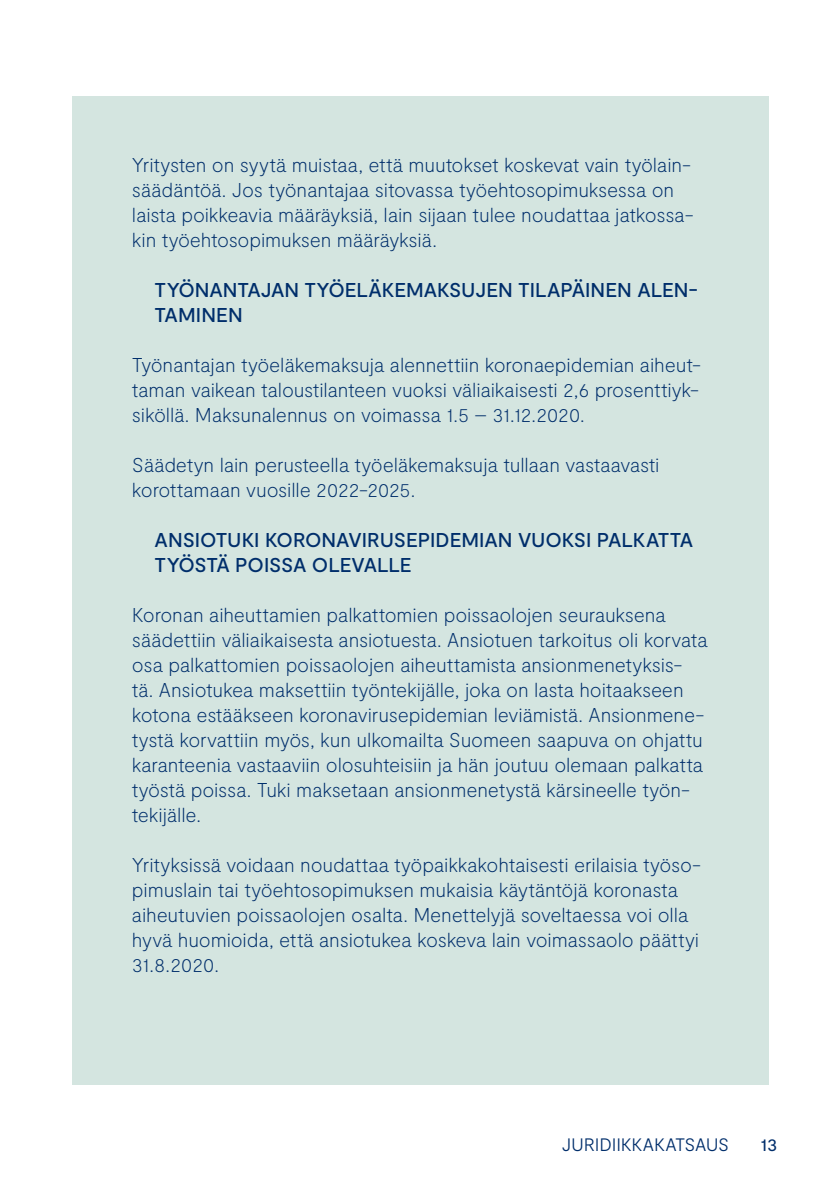
<style>
.page{position:relative;width:840px;height:1191px;background:#fff}
.page>*{position:absolute;margin:0;border:0;box-sizing:border-box;transform-origin:0 0}
.Leipis{font:100 20px/25px "Moderat";letter-spacing:-.01em;color:#002e6b}
.Otsikko{font:500 20px/25px "Moderat";letter-spacing:-.005em;color:#002e6b}
.t1{font:300 18px "Moderat";letter-spacing:-.015em;color:#002e6b}
.t2{font:18px "Moderat";color:#002e6b}
</style>
<div class="page">
<div style="left:72px;top:96px;width:696px;height:988px;background:#d4e5e0"></div>
<p class="Leipis" style="left:132px;top:153px;width:563px">Yritysten on syytä muistaa, että muutokset koskevat vain työlain&shy;säädäntöä. Jos työnantajaa sitovassa työehtosopimuksessa on laista poikkeavia määräyksiä, lain sijaan tulee noudattaa jatkossa&shy;kin työehtosopimuksen määräyksiä.</p>
<p class="Otsikko" style="left:154px;top:278px;width:544px">TYÖNANTAJAN TYÖELÄKEMAKSUJEN TILAPÄINEN ALEN-<br>TAMINEN</p>
<p class="Leipis" style="left:132px;top:353px;width:570px;text-align:justify">Työnantajan työeläkemaksuja alennettiin koronaepidemian aiheut&shy;taman vaikean taloustilanteen vuoksi väliaikaisesti 2,6 prosenttiyk&shy;siköllä. Maksunalennus on voimassa 1.5 – 31.12.2020.</p>
<p class="Leipis" style="left:132px;top:453px;width:528px">Säädetyn lain perusteella työeläkemaksuja tullaan vastaavasti korottamaan vuosille 2022-2025.</p>
<p class="Otsikko" style="left:154px;top:528px;width:539px">ANSIOTUKI KORONAVIRUSEPIDEMIAN VUOKSI PALKATTA<br>TYÖSTÄ POISSA OLEVALLE</p>
<p class="Leipis" style="left:132px;top:603px;width:577px">Koronan aiheuttamien palkattomien poissaolojen seurauksena säädettiin väliaikaisesta ansiotuesta. Ansiotuen tarkoitus oli korvata osa palkattomien poissaolojen aiheuttamista ansionmenetyksis&shy;tä. Ansiotukea maksettiin työntekijälle, joka on lasta hoitaakseen kotona estääkseen koronavirusepidemian leviämistä. Ansionmene&shy;tystä korvattiin myös, kun ulkomailta Suomeen saapuva on ohjattu karanteenia vastaaviin olosuhteisiin ja hän joutuu olemaan palkatta työstä poissa. Tuki maksetaan ansionmenetystä kärsineelle työn&shy;tekijälle.</p>
<p class="Leipis" style="left:132px;top:853px;width:570px">Yrityksissä voidaan noudattaa työpaikkakohtaisesti erilaisia työso&shy;pimuslain tai työehtosopimuksen mukaisia käytäntöjä koronasta aiheutuvien poissaolojen osalta. Menettelyjä soveltaessa voi olla hyvä huomioida, että ansiotukea koskeva lain voimassaolo päättyi 31.8.2020.</p>
<p class="t1" style="left:561px;top:1134px;width:169px">JURIDIIKKAKATSAUS</p>
<p class="t2" style="left:760px;top:1134px;width:18px">13</p>
</div>
